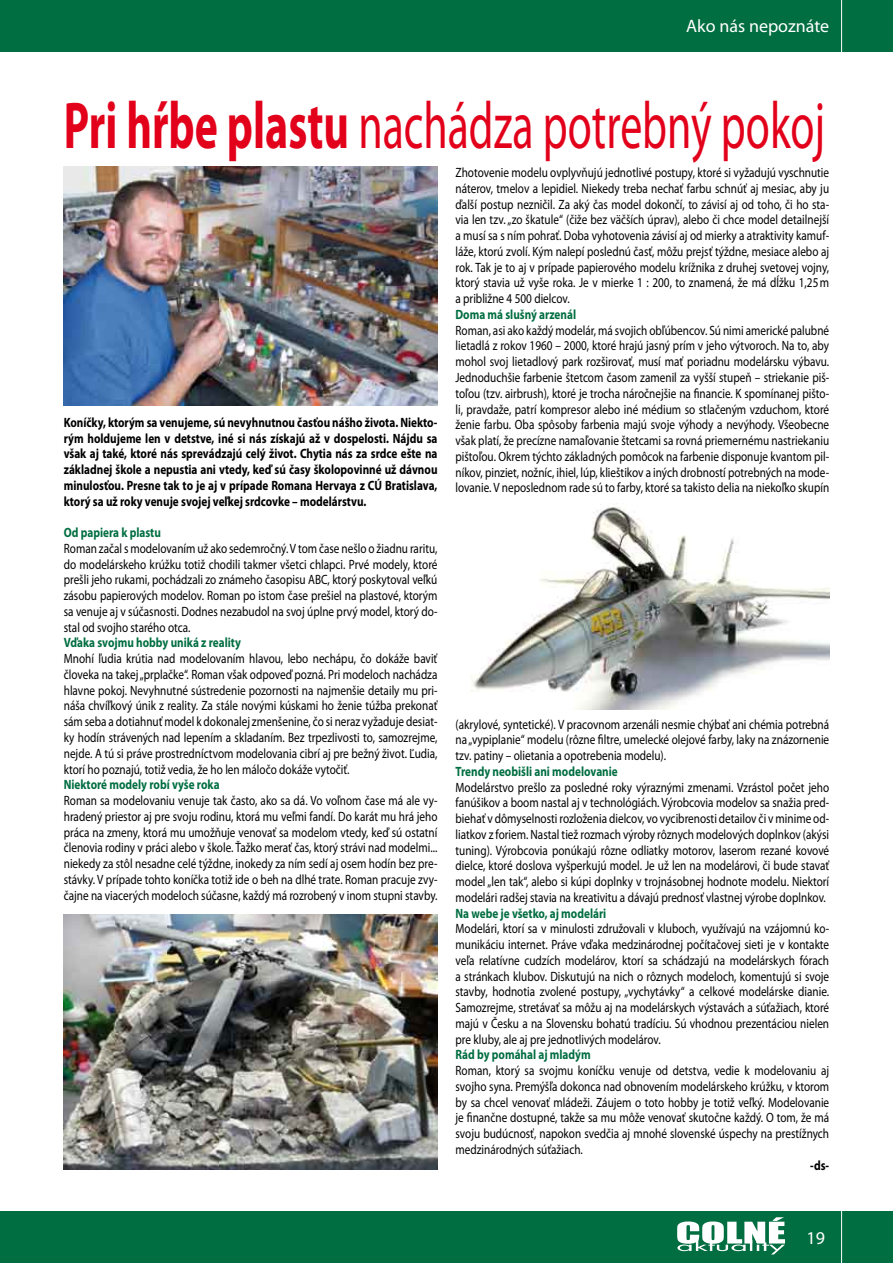
<style>
.page{position:relative;width:893px;height:1263px;background:#fff}
.page>*{position:absolute;margin:0;border:0;box-sizing:border-box;transform-origin:0 0}
.t1{font:66.6px "Myriad Pro";color:#e2001a;scale:.66 1}
.t2{font:18px "Myriad Pro";color:#fff}
.t3{font:13.5px/15.8px "Myriad Pro";color:#000;text-align:justify;scale:.83 1}
.t4{font:700 13.5px/15.8px "Myriad Pro";color:#000;text-align:justify;scale:.83 1}
.t5{font:700 13.5px "Myriad Pro";color:#006e41;scale:.83 1}
.s1{font-weight:700}
</style>
<div class="page">
<div style="left:0;top:0;width:893px;height:51px;background:#006e41"></div>
<div style="left:0;top:1212px;width:893px;height:51px;background:#006e41"></div>
<hr style="left:841px;top:1211px;width:1px;height:52px;background:#fff">
<hr style="left:841px;top:0;width:1px;height:54px;background:#fff">
<svg style="left:677px;top:1217px;width:108px;height:37px"></svg>
<img style="left:64px;top:914px;width:373px;height:255px">
<img style="left:471px;top:503px;width:358px;height:206px">
<img style="left:64px;top:167px;width:373px;height:238px">
<h2 class="t2" style="left:686px;top:15px;width:144px">Ako nás nepoznáte</h2>
<h1 class="t1" style="left:64px;top:85px;width:1155px"><span class="s1">Pri hŕbe plastu</span> nachádza potrebný pokoj</h1>
<p class="t4" style="left:64px;top:414px;width:452px">Koníčky, ktorým sa venujeme, sú nevyhnutnou časťou nášho života. Niekto&shy;rým holdujeme len v detstve, iné si nás získajú až v dospelosti. Nájdu sa však aj také, ktoré nás sprevádzajú celý život. Chytia nás za srdce ešte na základnej škole a nepustia ani vtedy, keď sú časy školopovinné už dávnou minulosťou. Presne tak to je aj v prípade Romana Hervaya z CÚ Bratislava, ktorý sa už roky venuje svojej veľkej srdcovke – modelárstvu.</p>
<p class="t5" style="left:64px;top:524px;width:119px">Od papiera k plastu</p>
<p class="t3" style="left:64px;top:540px;width:452px">Roman začal s modelovaním už ako sedemročný. V tom čase nešlo o žiadnu raritu, do modelárskeho krúžku totiž chodili takmer všetci chlapci. Prvé modely, ktoré prešli jeho rukami, pochádzali zo známeho časopisu ABC, ktorý poskytoval veľkú zásobu papierových modelov. Roman po istom čase prešiel na plastové, ktorým sa venuje aj v súčasnosti. Dodnes nezabudol na svoj úplne prvý model, ktorý do&shy;stal od svojho starého otca.</p>
<p class="t5" style="left:64px;top:634px;width:215px">Vďaka svojmu hobby uniká z reality</p>
<p class="t3" style="left:64px;top:651px;width:452px">Mnohí ľudia krútia nad modelovaním hlavou, lebo nechápu, čo dokáže baviť človeka na takej „prplačke“. Roman však odpoveď pozná. Pri modeloch nachádza hlavne pokoj. Nevyhnutné sústredenie pozornosti na najmenšie detaily mu pri&shy;náša chvíľkový únik z reality. Za stále novými kúskami ho ženie túžba prekonať sám seba a dotiahnuť model k dokonalej zmenšenine, čo si neraz vyžaduje desiat&shy;ky hodín strávených nad lepením a skladaním. Bez trpezlivosti to, samozrejme, nejde. A tú si práve prostredníctvom modelovania cibrí aj pre bežný život. Ľudia, ktorí ho poznajú, totiž vedia, že ho len máločo dokáže vytočiť.</p>
<p class="t5" style="left:64px;top:776px;width:189px">Niektoré modely robí vyše roka</p>
<p class="t3" style="left:64px;top:792px;width:452px">Roman sa modelovaniu venuje tak často, ako sa dá. Vo voľnom čase má ale vy&shy;hradený priestor aj pre svoju rodinu, ktorá mu veľmi fandí. Do karát mu hrá jeho práca na zmeny, ktorá mu umožňuje venovať sa modelom vtedy, keď sú ostatní členovia rodiny v práci alebo v škole. Ťažko merať čas, ktorý strávi nad modelmi... niekedy za stôl nesadne celé týždne, inokedy za ním sedí aj osem hodín bez pre&shy;stávky. V prípade tohto koníčka totiž ide o beh na dlhé trate. Roman pracuje zvy&shy;čajne na viacerých modeloch súčasne, každý má rozrobený v inom stupni stavby.</p>
<p class="t3" style="left:455px;top:165px;width:452px">Zhotovenie modelu ovplyvňujú jednotlivé postupy, ktoré si vyžadujú vyschnutie náterov, tmelov a lepidiel. Niekedy treba nechať farbu schnúť aj mesiac, aby ju ďalší postup nezničil. Za aký čas model dokončí, to závisí aj od toho, či ho sta&shy;via len tzv. „zo škatule“ (čiže bez väčších úprav), alebo či chce model detailnejší a musí sa s ním pohrať. Doba vyhotovenia závisí aj od mierky a atraktivity kamuf&shy;láže, ktorú zvolí. Kým nalepí poslednú časť, môžu prejsť týždne, mesiace alebo aj rok. Tak je to aj v prípade papierového modelu krížnika z druhej svetovej vojny, ktorý stavia už vyše roka. Je v mierke 1 : 200, to znamená, že má dĺžku 1,25m a približne 4 500 dielcov.</p>
<p class="t5" style="left:455px;top:306px;width:147px">Doma má slušný arzenál</p>
<p class="t3" style="left:455px;top:322px;width:452px">Roman, asi ako každý modelár, má svojich obľúbencov. Sú nimi americké palubné lietadlá z rokov 1960 – 2000, ktoré hrajú jasný prím v jeho výtvoroch. Na to, aby mohol svoj lietadlový park rozširovať, musí mať poriadnu modelársku výbavu.<br>Jednoduchšie farbenie štetcom časom zamenil za vyšší stupeň – striekanie piš&shy;toľou (tzv. airbrush), ktoré je trocha náročnejšie na financie. K spomínanej pišto&shy;li, pravdaže, patrí kompresor alebo iné médium so stlačeným vzduchom, ktoré ženie farbu. Oba spôsoby farbenia majú svoje výhody a nevýhody. Všeobecne však platí, že precízne namaľovanie štetcami sa rovná priemernému nastriekaniu pištoľou. Okrem týchto základných pomôcok na farbenie disponuje kvantom pil&shy;níkov, pinziet, nožníc, ihiel, lúp, klieštikov a iných drobností potrebných na mode&shy;lovanie. V neposlednom rade sú to farby, ktoré sa takisto delia na niekoľko skupín</p>
<p class="t3" style="left:455px;top:716px;width:452px">(akrylové, syntetické). V pracovnom arzenáli nesmie chýbať ani chémia potrebná na „vypiplanie“ modelu (rôzne filtre, umelecké olejové farby, laky na znázornenie tzv. patiny – olietania a opotrebenia modelu).</p>
<p class="t5" style="left:455px;top:762px;width:197px">Trendy neobišli ani modelovanie</p>
<p class="t3" style="left:455px;top:779px;width:452px">Modelárstvo prešlo za posledné roky výraznými zmenami. Vzrástol počet jeho fanúšikov a boom nastal aj v technológiách. Výrobcovia modelov sa snažia pred&shy;biehať v dômyselnosti rozloženia dielcov, vo vycibrenosti detailov či v minime od&shy;liatkov z foriem. Nastal tiež rozmach výroby rôznych modelových doplnkov (akýsi tuning). Výrobcovia ponúkajú rôzne odliatky motorov, laserom rezané kovové dielce, ktoré doslova vyšperkujú model. Je už len na modelárovi, či bude stavať model „len tak“, alebo si kúpi doplnky v trojnásobnej hodnote modelu. Niektorí modelári radšej stavia na kreativitu a dávajú prednosť vlastnej výrobe doplnkov.</p>
<p class="t5" style="left:455px;top:904px;width:183px">Na webe je všetko, aj modelári</p>
<p class="t3" style="left:455px;top:921px;width:452px">Modelári, ktorí sa v minulosti združovali v kluboch, využívajú na vzájomnú ko&shy;munikáciu internet. Práve vďaka medzinárodnej počítačovej sieti je v kontakte veľa relatívne cudzích modelárov, ktorí sa schádzajú na modelárskych fórach a stránkach klubov. Diskutujú na nich o rôznych modeloch, komentujú si svoje stavby, hodnotia zvolené postupy, „vychytávky“ a celkové modelárske dianie.<br>Samozrejme, stretávať sa môžu aj na modelárskych výstavách a súťažiach, ktoré majú v Česku a na Slovensku bohatú tradíciu. Sú vhodnou prezentáciou nielen pre kluby, ale aj pre jednotlivých modelárov.</p>
<p class="t5" style="left:455px;top:1046px;width:164px">Rád by pomáhal aj mladým</p>
<p class="t3" style="left:455px;top:1062px;width:452px">Roman, ktorý sa svojmu koníčku venuje od detstva, vedie k modelovaniu aj svojho syna. Premýšľa dokonca nad obnovením modelárskeho krúžku, v ktorom by sa chcel venovať mládeži. Záujem o toto hobby je totiž veľký. Modelovanie je finančne dostupné, takže sa mu môže venovať skutočne každý. O tom, že má svoju budúcnosť, napokon svedčia aj mnohé slovenské úspechy na prestížnych medzinárodných súťažiach.</p>
<p class="t4" style="left:810px;top:1157px;width:24px">-ds-</p>
<h2 class="t2" style="left:806px;top:1227px;width:20px">19</h2>
</div>
